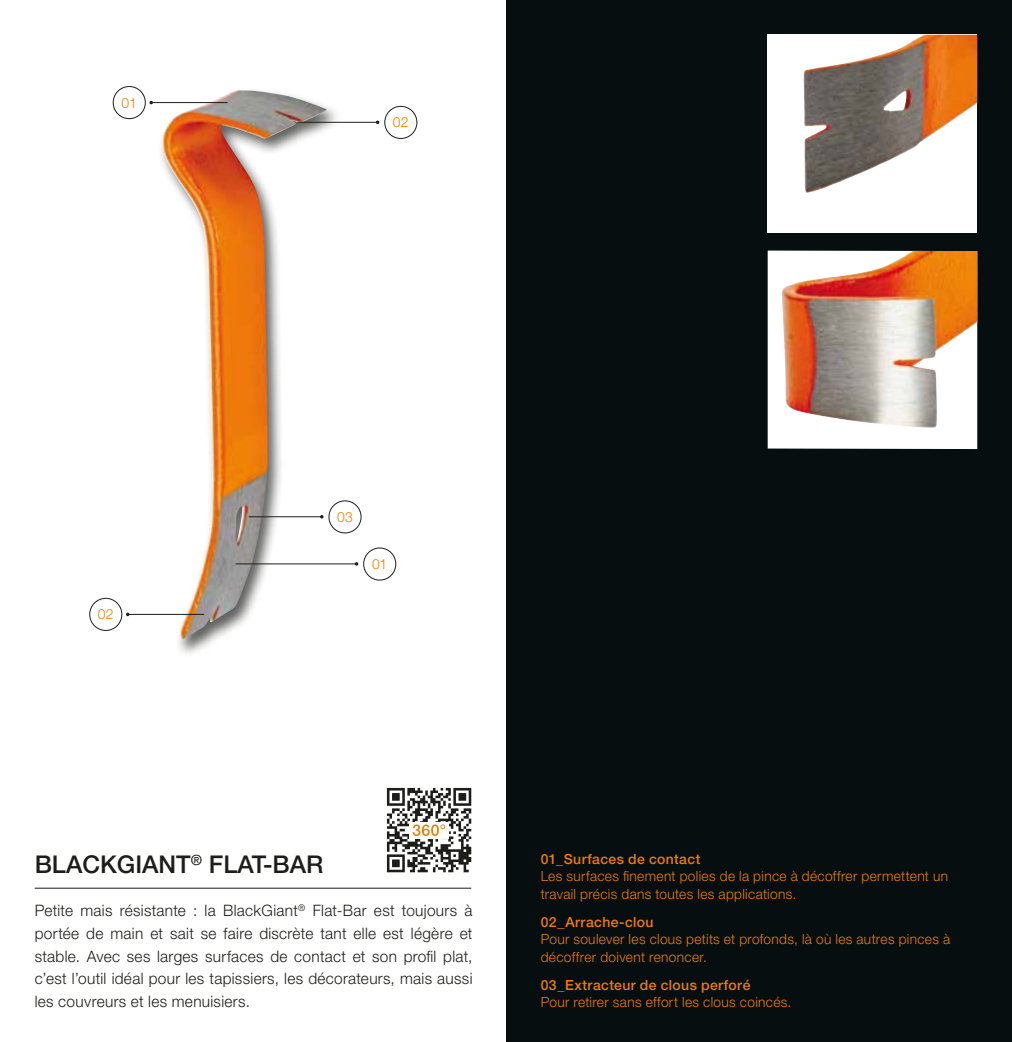
<style>
.page{position:relative;width:1012px;height:1042px;background:#fff}
.page>*{position:absolute;margin:0;border:0;box-sizing:border-box;transform-origin:0 0}
.t1{font:500 24.5px "Helvetica Neue LT Pro";color:#1d1d1b}
.t2{font:300 15.75px/22.8px "Helvetica Neue LT Pro";letter-spacing:.02em;color:#1d1d1b;text-align:justify}
.t3{font:300 14px/17.5px "Helvetica Neue LT Pro";letter-spacing:.025em;color:#ef7d00}
.t4{font:500 14px "Helvetica Neue LT Pro";letter-spacing:.025em;color:#ef7d00}
</style>
<div class="page">
<img style="left:162px;top:90px;width:165px;height:550px">
<hr style="left:35px;top:888px;width:436px;height:1px;background:#1d1d1b">
<div style="left:363px;top:547px;width:33px;height:33px;border:1px solid #1d1d1b;border-radius:50%"></div>
<div style="left:329px;top:500px;width:33px;height:33px;border:1px solid #1d1d1b;border-radius:50%"></div>
<div style="left:384px;top:106px;width:33px;height:33px;border:1px solid #1d1d1b;border-radius:50%"></div>
<hr style="left:236px;top:563px;width:121px;height:1px;background:#1d1d1b">
<hr style="left:249px;top:516px;width:73px;height:1px;background:#1d1d1b">
<hr style="left:298px;top:122px;width:80px;height:1px;background:#1d1d1b">
<div style="left:113px;top:86px;width:33px;height:33px;border:1px solid #1d1d1b;border-radius:50%"></div>
<div style="left:89px;top:598px;width:33px;height:33px;border:1px solid #1d1d1b;border-radius:50%"></div>
<hr style="left:151px;top:102px;width:77px;height:1px;background:#1d1d1b">
<hr style="left:128px;top:614px;width:76px;height:1px;background:#1d1d1b">
<svg style="left:387px;top:788px;width:84px;height:84px"></svg>
<div style="left:506px;top:0;width:506px;height:1042px;background:#060e0f"></div>
<div style="left:768px;top:251px;width:209px;height:198px;background:#fff"></div>
<img style="left:782px;top:251px;width:195px;height:177px">
<div style="left:768px;top:35px;width:209px;height:198px;background:#fff"></div>
<img style="left:803px;top:35px;width:174px;height:158px">
<p class="t3" style="left:121px;top:94px;width:17px">01</p>
<p class="t3" style="left:393px;top:113px;width:17px">02</p>
<p class="t3" style="left:98px;top:605px;width:17px">02</p>
<p class="t3" style="left:337px;top:508px;width:17px">03</p>
<p class="t3" style="left:372px;top:555px;width:17px">01</p>
<h1 class="t1" style="left:35px;top:849px;width:290px">BLACKGIANT<sup>®</sup> FLAT-BAR</h1>
<p class="t2" style="left:35px;top:899px;width:439px">Petite mais résistante : la BlackGiant<sup>®</sup> Flat-Bar est toujours à portée de main et sait se faire discrète tant elle est légère et stable. Avec ses larges surfaces de contact et son profil plat, c’est l’outil idéal pour les tapissiers, les décorateurs, mais aussi les couvreurs et les menuisiers.</p>
<p class="t4" style="left:541px;top:850px;width:161px">01_Surfaces de contact</p>
<p class="t3" style="left:541px;top:867px;width:409px">Les surfaces finement polies de la pince à décoffrer permettent un travail précis dans toutes les applications.</p>
<p class="t4" style="left:541px;top:913px;width:114px">02_Arrache-clou</p>
<p class="t3" style="left:541px;top:930px;width:411px">Pour soulever les clous petits et profonds, là où les autres pinces à décoffrer doivent renoncer.</p>
<p class="t4" style="left:541px;top:976px;width:211px">03_Extracteur de clous perforé</p>
<p class="t3" style="left:541px;top:993px;width:252px">Pour retirer sans effort les clous coincés.</p>
</div>
